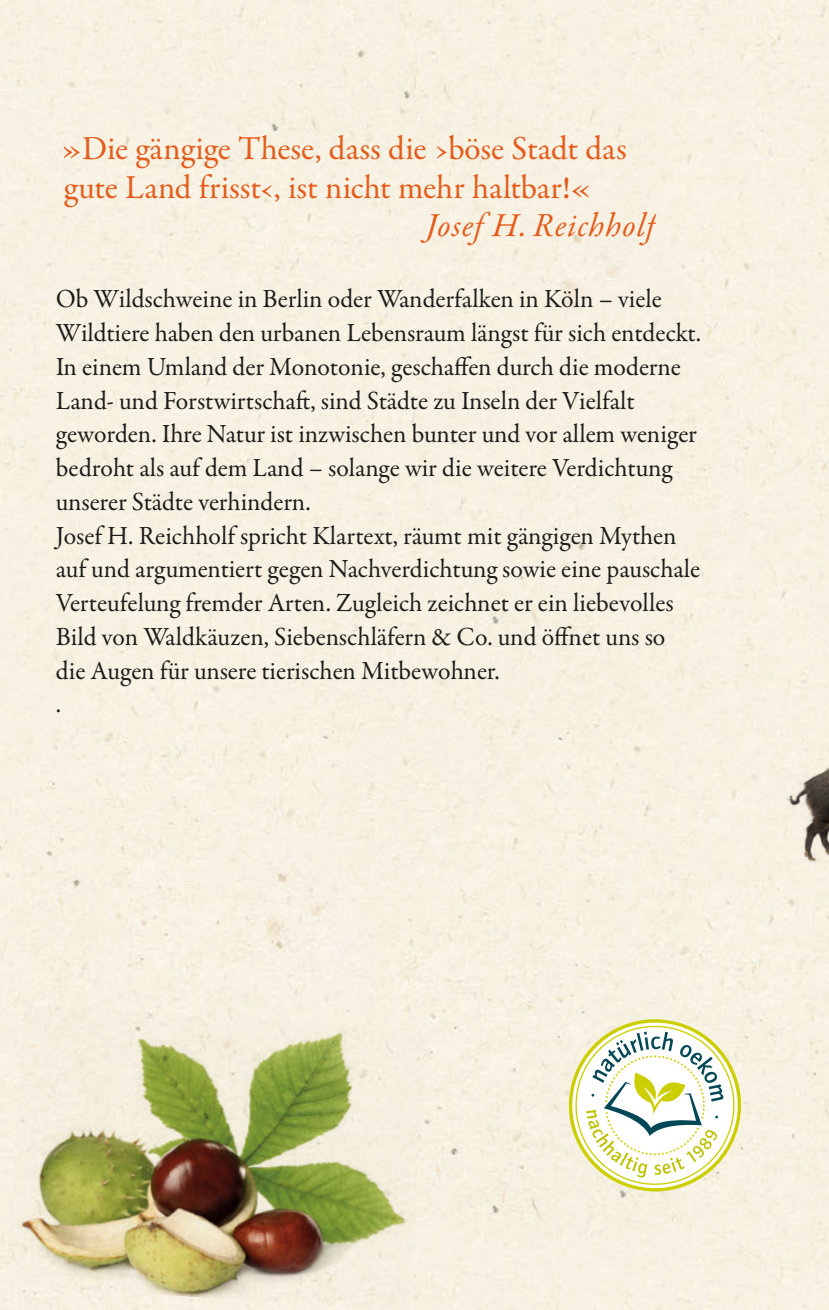
<style>
.page{position:relative;width:829px;height:1310px;background:#fff}
.page>*{position:absolute;margin:0;border:0;box-sizing:border-box;transform-origin:0 0}
.t1{font:33.75px/38.2px "Garamond Premr Pro";color:#ec621f}
.t2{font:italic 33.75px "Garamond Premr Pro";letter-spacing:.025em;color:#ec621f}
.t3{font:26.32px/33.8px "Garamond Premr Pro";color:#1d1d1b}
</style>
<div class="page">
<img style="left:6px;top:1003px;width:421px;height:306px">
<svg style="left:566px;top:1016px;width:178px;height:178px"></svg>
<img style="left:776px;top:745px;width:53px;height:120px">
<p class="t1" style="left:61px;top:131px;width:567px">»Die gängige These, dass die ›böse Stadt das gute Land frisst‹, ist nicht mehr haltbar!«</p>
<p class="t2" style="left:426px;top:204px;width:231px">Josef H. Reichholf</p>
<p class="t3" style="left:56px;top:283px;width:647px">Ob Wildschweine in Berlin oder Wanderfalken in Köln – viele Wildtiere haben den urbanen Lebensraum längst für sich entdeckt.<br>In einem Umland der Monotonie, geschaffen durch die moderne Land- und Forstwirtschaft, sind Städte zu Inseln der Vielfalt geworden. Ihre Natur ist inzwischen bunter und vor allem weniger bedroht als auf dem Land – solange wir die weitere Verdichtung unserer Städte verhindern.<br>Josef H. Reichholf spricht Klartext, räumt mit gängigen Mythen auf und argumentiert gegen Nachverdichtung sowie eine pauschale Verteufelung fremder Arten. Zugleich zeichnet er ein liebevolles Bild von Waldkäuzen, Siebenschläfern &amp; Co. und öffnet uns so die Augen für unsere tierischen Mitbewohner.<br>.</p>
</div>
